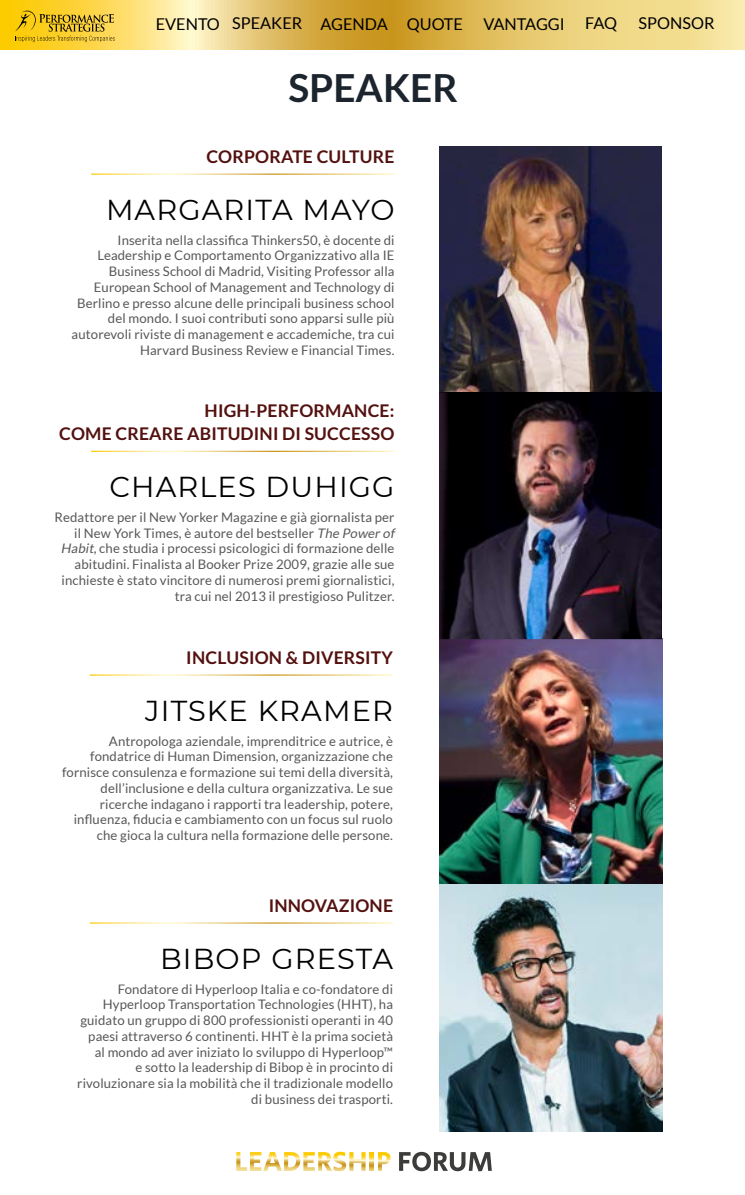
<style>
.page{position:relative;width:745px;height:1195px;background:#fff}
.page>*{position:absolute;margin:0;border:0;box-sizing:border-box;transform-origin:0 0}
.t1{font:700 38.75px "Lato";color:#1c242e}
.t2{font:28.75px "Montserrat";letter-spacing:.04em;color:#000}
.t3{font:700 17.5px/22.5px "Lato";letter-spacing:.01em;color:#53110f;text-align:right}
.t4{font:16.25px "Lato";color:#000}
.t5{font:16.25px "Lato";letter-spacing:-.02em;color:#000}
.t6{font:13.12px/15.8px "Lato";letter-spacing:.01em;color:#575756;text-align:right}
.s1{font-style:italic}
</style>
<div class="page">
<img style="left:439px;top:146px;width:223px;height:984px">
<svg style="left:0;top:0;width:744px;height:50px;background:#e8c869"></svg>
<svg style="left:15px;top:10px;width:100px;height:32px;background:#d4b028"></svg>
<svg style="left:236px;top:1151px;width:129px;height:19px"></svg>
<svg style="left:369px;top:1152px;width:4px;height:18px"></svg>
<svg style="left:378px;top:1152px;width:12px;height:18px"></svg>
<svg style="left:399px;top:1151px;width:92px;height:19px"></svg>
<img style="left:439px;top:146px;width:222px;height:246px">
<img style="left:439px;top:392px;width:222px;height:247px">
<p class="t4" style="left:156px;top:15px;width:308px">EVENTO SPEAKER AGENDA QUOTE</p>
<p class="t5" style="left:483px;top:15px;width:135px">VANTAGGI FAQ</p>
<p class="t4" style="left:638px;top:14px;width:77px">SPONSOR</p>
<h1 class="t1" style="left:288px;top:66px;width:171px">SPEAKER</h1>
<h3 class="t3" style="left:206px;top:145px;width:189px">CORPORATE CULTURE</h3>
<h2 class="t2" style="left:106px;top:190px;width:290px">MARGARITA MAYO</h2>
<p class="t6" style="left:72px;top:232px;width:324px">Inserita nella classifica Thinkers50, è docente di Leadership e Comportamento Organizzativo alla IE Business School di Madrid, Visiting Professor alla European School of Management and Technology di Berlino e presso alcune delle principali business school del mondo. I suoi contributi sono apparsi sulle più autorevoli riviste di management e accademiche, tra cui Harvard Business Review e Financial Times.</p>
<h3 class="t3" style="left:59px;top:399px;width:336px">HIGH-PERFORMANCE:<br>COME CREARE ABITUDINI DI SUCCESSO</h3>
<h2 class="t2" style="left:109px;top:467px;width:286px">CHARLES DUHIGG</h2>
<p class="t6" style="left:54px;top:509px;width:344px">Redattore per il New Yorker Magazine e già giornalista per il New York Times, è autore del bestseller <span class="s1">The Power of Habit</span>, che studia i processi psicologici di formazione delle abitudini. Finalista al Booker Prize 2009, grazie alle sue inchieste è stato vincitore di numerosi premi giornalistici, tra cui nel 2013 il prestigioso Pulitzer.</p>
<h3 class="t3" style="left:186px;top:645px;width:208px">INCLUSION &amp; DIVERSITY</h3>
<h2 class="t2" style="left:145px;top:690px;width:249px">JITSKE KRAMER</h2>
<p class="t6" style="left:62px;top:732px;width:332px">Antropologa aziendale, imprenditrice e autrice, è fondatrice di Human Dimension, organizzazione che fornisce consulenza e formazione sui temi della diversità, dell’inclusione e della cultura organizzativa. Le sue ricerche indagano i rapporti tra leadership, potere, influenza, fiducia e cambiamento con un focus sul ruolo che gioca la cultura nella formazione delle persone.</p>
<h3 class="t3" style="left:268px;top:893px;width:126px">INNOVAZIONE</h3>
<h2 class="t2" style="left:160px;top:938px;width:234px">BIBOP GRESTA</h2>
<p class="t6" style="left:77px;top:980px;width:317px">Fondatore di Hyperloop Italia e co-fondatore di Hyperloop Transportation Technologies (HHT), ha guidato un gruppo di 800 professionisti operanti in 40 paesi attraverso 6 continenti. HHT è la prima società al mondo ad aver iniziato lo sviluppo di Hyperloop™️<br>e sotto la leadership di Bibop è in procinto di rivoluzionare sia la mobilità che il tradizionale modello di business dei trasporti.</p>
</div>
